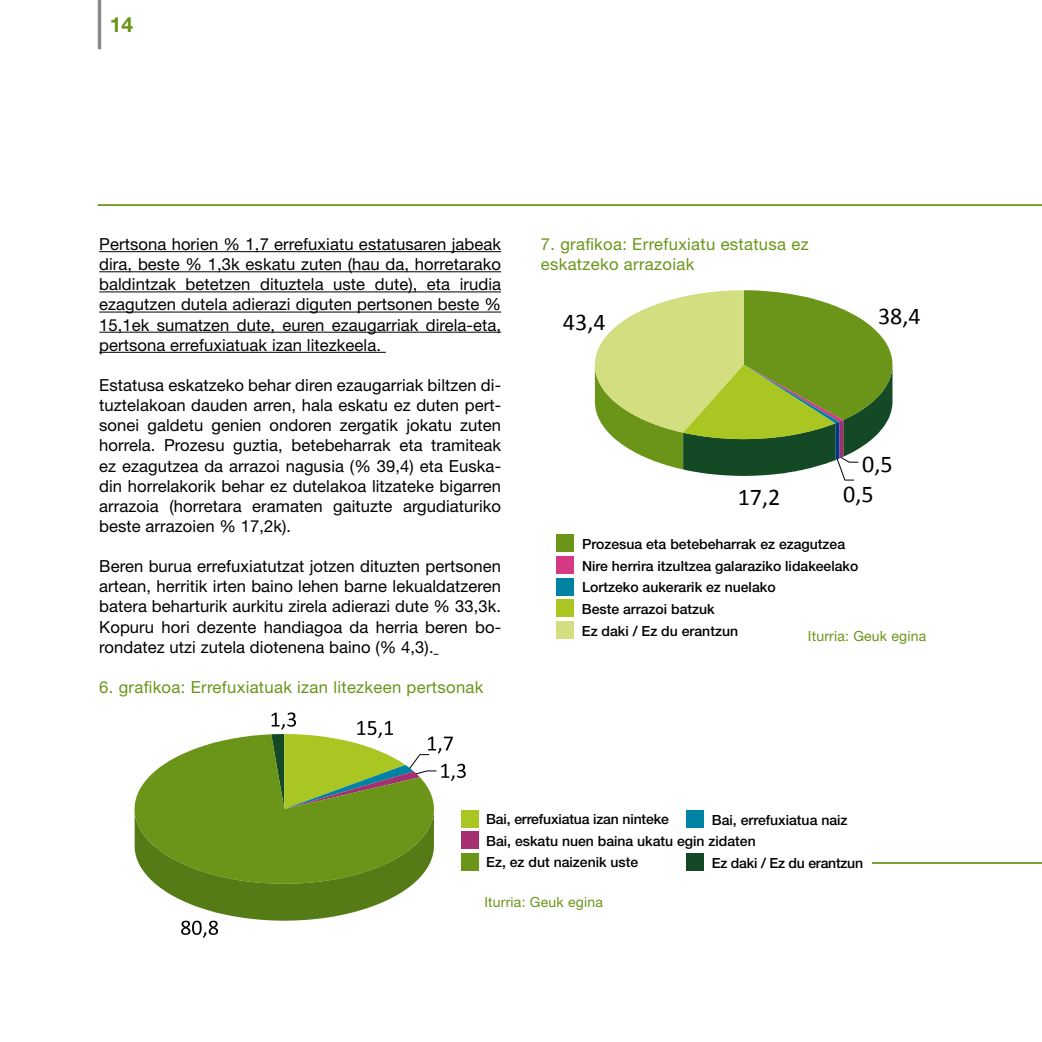
<style>
.page{position:relative;width:1042px;height:1042px;background:#fff}
.page>*{position:absolute;margin:0;border:0;box-sizing:border-box;transform-origin:0 0}
.t1{font:24.15px "Calibri";color:#000}
.t2{font:700 21px "Helvetica Neue";color:#6a9519}
.t3{font:16.62px/20.1px "Helvetica Neue";letter-spacing:.005em;color:#000;text-align:justify}
.t4{font:16.62px/20.1px "Helvetica Neue";letter-spacing:.02em;color:#6a9519}
.t5{font:500 14px/21.3px "Helvetica Neue";color:#000}
.t6{font:14px "Helvetica Neue";letter-spacing:.015em;color:#6a9519}
</style>
<div class="page">
<hr style="left:98px;top:0;width:3px;height:49px;background:#87888a">
<hr style="left:98px;top:204px;width:944px;height:2px;background:#6a9519">
<hr style="left:99px;top:251px;width:402px;height:1px;background:#000">
<hr style="left:99px;top:271px;width:402px;height:1px;background:#000">
<hr style="left:99px;top:291px;width:402px;height:1px;background:#000">
<hr style="left:99px;top:312px;width:402px;height:1px;background:#000">
<hr style="left:99px;top:332px;width:402px;height:1px;background:#000">
<hr style="left:99px;top:352px;width:287px;height:1px;background:#000">
<svg style="left:135px;top:712px;width:331px;height:226px"></svg>
<div style="left:686px;top:810px;width:18px;height:17px;background:#0082a3"></div>
<div style="left:461px;top:810px;width:17px;height:18px;background:#a9c622"></div>
<div style="left:461px;top:831px;width:17px;height:18px;background:#a53071"></div>
<div style="left:686px;top:853px;width:18px;height:17px;background:#134925"></div>
<div style="left:461px;top:853px;width:17px;height:17px;background:#6a9519"></div>
<svg style="left:595px;top:290px;width:297px;height:190px"></svg>
<div style="left:556px;top:599px;width:18px;height:18px;background:#a9c622"></div>
<div style="left:556px;top:534px;width:18px;height:18px;background:#6a9519"></div>
<div style="left:556px;top:556px;width:18px;height:18px;background:#d43982"></div>
<div style="left:556px;top:621px;width:18px;height:17px;background:#d3de80"></div>
<div style="left:556px;top:578px;width:18px;height:17px;background:#0082a3"></div>
<div style="left:424px;top:896px;width:189px;height:18px;background:#fff"></div>
<hr style="left:872px;top:862px;width:170px;height:2px;background:#6a9519">
<p class="t2" style="left:110px;top:11px;width:25px">14</p>
<p class="t3" style="left:99px;top:234px;width:403px">Pertsona horien % 1,7 errefuxiatu estatusaren jabeak dira, beste % 1,3k eskatu zuten (hau da, horretarako baldintzak betetzen dituztela uste dute), eta irudia ezagutzen dutela adierazi diguten pertsonen beste % 15,1ek sumatzen dute, euren ezaugarriak direla-eta, pertsona errefuxiatuak izan litezkeela.</p>
<p class="t3" style="left:99px;top:375px;width:403px">Estatusa eskatzeko behar diren ezaugarriak biltzen di&shy;tuztelakoan dauden arren, hala eskatu ez duten pert&shy;sonei galdetu genien ondoren zergatik jokatu zuten horrela. Prozesu guztia, betebeharrak eta tramiteak ez ezagutzea da arrazoi nagusia (% 39,4) eta Euska&shy;din horrelakorik behar ez dutelakoa litzateke bigarren arrazoia (horretara eramaten gaituzte argudiaturiko beste arrazoien % 17,2k).</p>
<p class="t3" style="left:99px;top:556px;width:403px">Beren burua errefuxiatutzat jotzen dituzten pertsonen artean, herritik irten baino lehen barne lekualdatzeren batera beharturik aurkitu zirela adierazi dute % 33,3k.<br>Kopuru hori dezente handiagoa da herria beren bo&shy;rondatez utzi zutela diotenena baino (% 4,3).</p>
<p class="t4" style="left:99px;top:677px;width:386px">6. grafikoa: Errefuxiatuak izan litezkeen pertsonak</p>
<p class="t4" style="left:541px;top:234px;width:269px">7. grafikoa: Errefuxiatu estatusa ez eskatzeko arrazoiak</p>
<h1 class="t1" style="left:563px;top:307px;width:44px">43,4</h1>
<h1 class="t1" style="left:878px;top:301px;width:44px">38,4</h1>
<h1 class="t1" style="left:862px;top:449px;width:32px">0,5</h1>
<h1 class="t1" style="left:738px;top:482px;width:44px">17,2</h1>
<h1 class="t1" style="left:843px;top:479px;width:32px">0,5</h1>
<p class="t5" style="left:582px;top:533px;width:278px">Prozesua eta betebeharrak ez ezagutzea<br>Nire herrira itzultzea galaraziko lidakeelako</p>
<p class="t5" style="left:582px;top:576px;width:195px">Lortzeko aukerarik ez nuelako</p>
<p class="t5" style="left:582px;top:598px;width:134px">Beste arrazoi batzuk</p>
<p class="t5" style="left:582px;top:620px;width:158px">Ez daki / Ez du erantzun</p>
<p class="t6" style="left:808px;top:628px;width:120px">Iturria: Geuk egina</p>
<p class="t5" style="left:486px;top:808px;width:184px">Bai, errefuxiatua izan ninteke</p>
<p class="t5" style="left:486px;top:809px;width:363px;text-indent:226px">Bai, errefuxiatua naiz<br>Bai, eskatu nuen baina ukatu egin zidaten<br>Ez, ez dut naizenik uste</p>
<p class="t5" style="left:712px;top:852px;width:153px">Ez daki / Ez du erantzun</p>
<p class="t6" style="left:484px;top:894px;width:120px">Iturria: Geuk egina</p>
</div>
